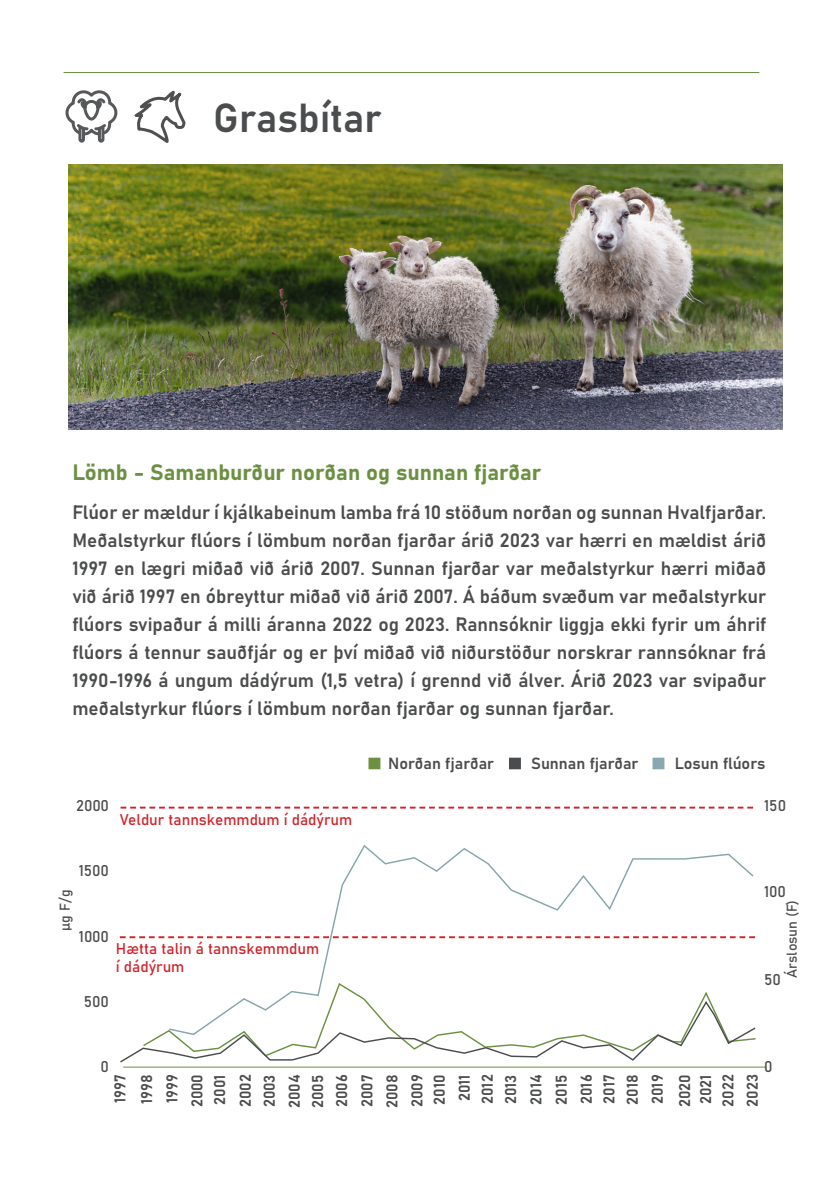
<style>
.page{position:relative;width:840px;height:1191px;background:#fff}
.page>*{position:absolute;margin:0;border:0;box-sizing:border-box;transform-origin:0 0}
.fyrirsagnir{font:40px "Bahnschrift";color:#4b4c4d}
.t1{font:22px "Bahnschrift";color:#6b9041}
.fliesstext{font:19px/28px "Bahnschrift";color:#4b4c4d;text-align:justify}
.t2{font:16px "Bahnschrift";color:#4b4c4d}
.t3{font:15.4px "Bahnschrift";color:#4b4c4d}
.t4{font:15.4px "Bahnschrift";color:#d1232a}
.t5{font:14px "Bahnschrift";color:#4b4c4d}
</style>
<div class="page">
<img style="left:68px;top:164px;width:714px;height:265px">
<hr style="left:63px;top:72px;width:696px;height:1px;background:#6b9041">
<svg style="left:134px;top:90px;width:52px;height:51px"></svg>
<svg style="left:65px;top:90px;width:53px;height:53px"></svg>
<svg style="left:120px;top:936px;width:45px;height:2px"></svg>
<svg style="left:120px;top:806px;width:632px;height:2px"></svg>
<hr style="left:123px;top:1066px;width:642px;height:1px;background:#6b9041">
<svg style="left:120px;top:1027px;width:636px;height:36px"></svg>
<svg style="left:167px;top:845px;width:587px;height:191px"></svg>
<div style="left:368px;top:757px;width:12px;height:12px;background:#6b9041;border:2px solid #6b9041"></div>
<div style="left:508px;top:757px;width:12px;height:12px;background:#4b4c4d;border:2px solid #4b4c4d"></div>
<div style="left:652px;top:757px;width:12px;height:12px;background:#8aa8b0;border:2px solid #8aa8b0"></div>
<p class="fyrirsagnir" style="left:213px;top:88px;width:170px">Grasbítar</p>
<p class="t1" style="left:72px;top:456px;width:470px">Lömb - Samanburður norðan og sunnan fjarðar</p>
<p class="fliesstext" style="left:72px;top:497px;width:695px">Flúor er mældur í kjálkabeinum lamba frá 10 stöðum norðan og sunnan Hvalfjarðar.<br>Meðalstyrkur flúors í lömbum norðan fjarðar árið 2023 var hærri en mældist árið 1997 en lægri miðað við árið 2007. Sunnan fjarðar var meðalstyrkur hærri miðað við árið 1997 en óbreyttur miðað við árið 2007. Á báðum svæðum var meðalstyrkur flúors svipaður á milli áranna 2022 og 2023. Rannsóknir liggja ekki fyrir um áhrif flúors á tennur sauðfjár og er því miðað við niðurstöður norskrar rannsóknar frá 1990-1996 á ungum dádýrum (1,5 vetra) í grennd við álver. Árið 2023 var svipaður meðalstyrkur flúors í lömbum norðan fjarðar og sunnan fjarðar.</p>
<p class="t3" style="left:76px;top:794px;width:34px">2000</p>
<p class="t4" style="left:120px;top:807px;width:234px">Veldur tannskemmdum í dádýrum</p>
<p class="t3" style="left:79px;top:859px;width:32px">1500</p>
<p class="t2" style="left:388px;top:751px;width:107px">Norðan fjarðar</p>
<p class="t2" style="left:531px;top:751px;width:109px">Sunnan fjarðar</p>
<p class="t2" style="left:674px;top:751px;width:92px">Losun flúors</p>
<p class="t3" style="left:763px;top:794px;width:23px">150</p>
<p class="t3" style="left:763px;top:880px;width:23px">100</p>
<p class="t5" style="left:54px;top:931px;width:42px;rotate:-90deg">μд F/g</p>
<p class="t5" style="left:780px;top:977px;width:79px;rotate:-90deg">Árslosun (F)</p>
<p class="t3" style="left:79px;top:925px;width:31px">1000</p>
<p class="t4" style="left:116px;top:937px;width:205px">Hætta talin á tannskemmdum</p>
<p class="t4" style="left:116px;top:955px;width:70px">í dádýrum</p>
<p class="t3" style="left:763px;top:968px;width:18px">50</p>
<p class="t3" style="left:84px;top:990px;width:27px">500</p>
<p class="t3" style="left:100px;top:1055px;width:10px">0</p>
<p class="t3" style="left:763px;top:1055px;width:10px">0</p>
<p class="t3" style="left:108px;top:1103px;width:30px;rotate:-90deg">1997</p>
<p class="t3" style="left:135px;top:1104px;width:31px;rotate:-90deg">1998</p>
<p class="t3" style="left:160px;top:1103px;width:30px;rotate:-90deg">1999</p>
<p class="t3" style="left:185px;top:1107px;width:34px;rotate:-90deg">2000</p>
<p class="t3" style="left:208px;top:1104px;width:31px;rotate:-90deg">2001</p>
<p class="t3" style="left:233px;top:1107px;width:34px;rotate:-90deg">2002</p>
<p class="t3" style="left:257px;top:1107px;width:34px;rotate:-90deg">2003</p>
<p class="t3" style="left:282px;top:1107px;width:35px;rotate:-90deg">2004</p>
<p class="t3" style="left:306px;top:1107px;width:34px;rotate:-90deg">2005</p>
<p class="t3" style="left:330px;top:1107px;width:34px;rotate:-90deg">2006</p>
<p class="t3" style="left:355px;top:1106px;width:34px;rotate:-90deg">2007</p>
<p class="t3" style="left:380px;top:1107px;width:35px;rotate:-90deg">2008</p>
<p class="t3" style="left:405px;top:1107px;width:34px;rotate:-90deg">2009</p>
<p class="t3" style="left:427px;top:1104px;width:32px;rotate:-90deg">2010</p>
<p class="t3" style="left:452px;top:1101px;width:28px;rotate:-90deg">2011</p>
<p class="t3" style="left:475px;top:1104px;width:31px;rotate:-90deg">2012</p>
<p class="t3" style="left:499px;top:1104px;width:31px;rotate:-90deg">2013</p>
<p class="t3" style="left:524px;top:1104px;width:32px;rotate:-90deg">2014</p>
<p class="t3" style="left:549px;top:1104px;width:31px;rotate:-90deg">2015</p>
<p class="t3" style="left:574px;top:1104px;width:31px;rotate:-90deg">2016</p>
<p class="t3" style="left:597px;top:1103px;width:31px;rotate:-90deg">2017</p>
<p class="t3" style="left:620px;top:1104px;width:32px;rotate:-90deg">2018</p>
<p class="t3" style="left:645px;top:1104px;width:31px;rotate:-90deg">2019</p>
<p class="t3" style="left:672px;top:1107px;width:34px;rotate:-90deg">2020</p>
<p class="t3" style="left:693px;top:1104px;width:31px;rotate:-90deg">2021</p>
<p class="t3" style="left:716px;top:1106px;width:34px;rotate:-90deg">2022</p>
<p class="t3" style="left:740px;top:1106px;width:34px;rotate:-90deg">2023</p>
</div>
